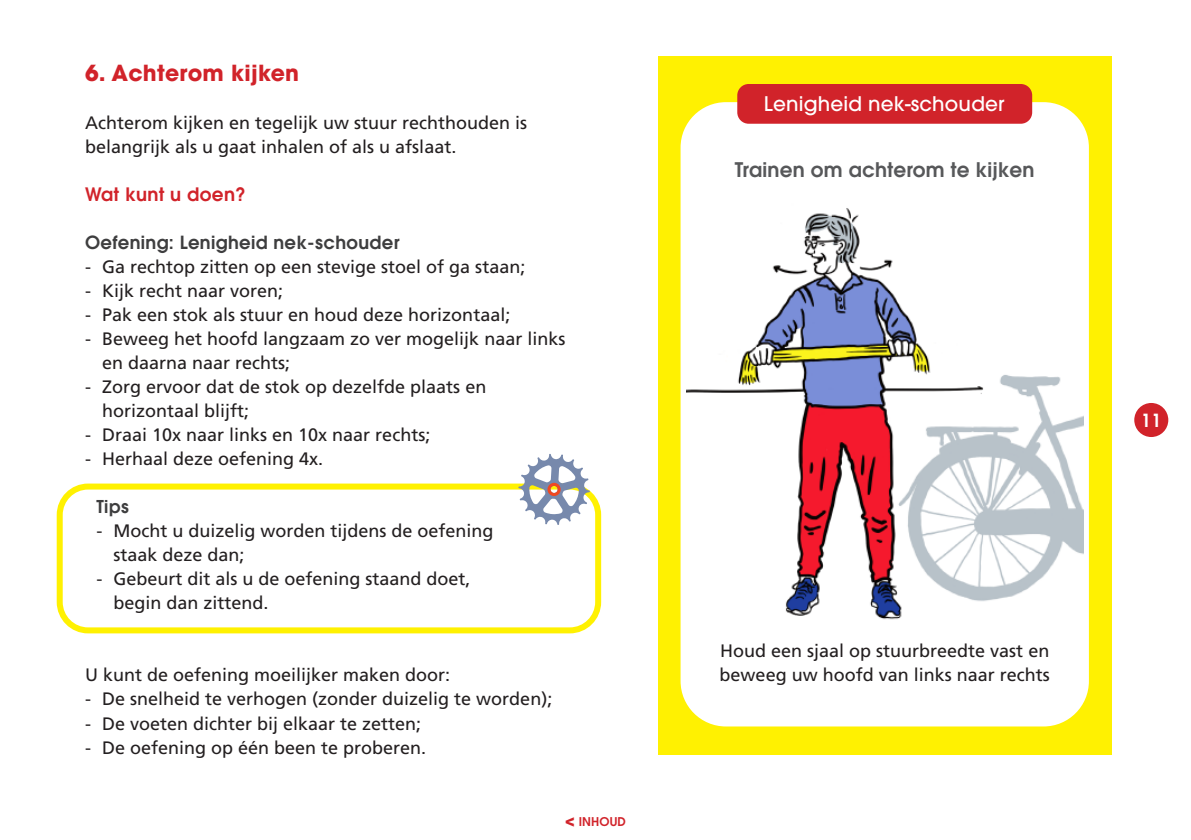
<style>
.page{position:relative;width:1191px;height:840px;background:#fff}
.page>*{position:absolute;margin:0;border:0;box-sizing:border-box;transform-origin:0 0}
.Paragraaf_kop{font:700 22px "Avant Garde";letter-spacing:.01em;color:#d1232a}
.Opschrift{font:600 20px "Avant Garde";letter-spacing:.01em;color:#57585a}
.Opschrift_witte_teks{font:500 20px "Avant Garde";letter-spacing:.01em;color:#fff}
.Subparagraaf_kop{font:600 18.4px "Avant Garde";letter-spacing:.02em;color:#d1232a}
.Broodtekst_inspring{font:18px/24px "Frutiger LT Std";color:#231f20}
.Tiptekst_inspring{font:18px/24px "Frutiger LT Std";color:#231f20}
.Broodtekst{font:18px/24px "Frutiger LT Std";color:#231f20}
.Oefening{font:18px/24px "Frutiger LT Std";color:#231f20}
.Tussenkop{font:18px "Frutiger LT Std";color:#231f20}
.Tussenkop-2{font:600 18px "Avant Garde";letter-spacing:.02em;color:#3e3e3f}
.t1{font:600 18px "Avant Garde";color:#fff}
.Tussenkop_tips{font:600 17.6px "Avant Garde";color:#3e3e3f}
.t2{font:600 12px "Avant Garde";letter-spacing:.01em;color:#d1232a}
.s1{font-weight:700;font-size:16px}
</style>
<div class="page">
<div style="left:1134px;top:403px;width:34px;height:34px;background:#d1232a;border-radius:50%"></div>
<div style="left:658px;top:57px;width:453px;height:697px;background:#fff101"></div>
<div style="left:680px;top:102px;width:409px;height:624px;background:#fff;border-radius:45px"></div>
<img style="left:686px;top:208px;width:397px;height:412px">
<div style="left:57px;top:483px;width:544px;height:150px;border:6px solid #fff101;border-radius:28px"></div>
<svg style="left:518px;top:454px;width:72px;height:70px"></svg>
<div style="left:737px;top:84px;width:295px;height:40px;background:#d1232a;border-radius:11px"></div>
<p class="Paragraaf_kop" style="left:85px;top:58px;width:216px">6. Achterom kijken</p>
<p class="Broodtekst" style="left:85px;top:111px;width:444px">Achterom kijken en tegelijk uw stuur rechthouden is belangrijk als u gaat inhalen of als u afslaat.</p>
<p class="Subparagraaf_kop" style="left:85px;top:182px;width:162px">Wat kunt u doen?</p>
<p class="Tussenkop-2" style="left:85px;top:230px;width:316px">Oefening: Lenigheid nek-schouder</p>
<p class="Broodtekst_inspring" style="left:85px;top:255px;width:442px">- Ga rechtop zitten op een stevige stoel of ga staan;</p>
<p class="Broodtekst_inspring" style="left:85px;top:279px;width:200px">- Kijk recht naar voren;</p>
<p class="Broodtekst_inspring" style="left:85px;top:303px;width:427px">- Pak een stok als stuur en houd deze horizontaal;</p>
<p class="Broodtekst_inspring" style="left:102px;top:327px;width:465px;text-indent:-17px">- Beweeg het hoofd langzaam zo ver mogelijk naar links en daarna naar rechts;</p>
<p class="Broodtekst_inspring" style="left:102px;top:375px;width:386px;text-indent:-17px">- Zorg ervoor dat de stok op dezelfde plaats en horizontaal blijft;</p>
<p class="Broodtekst_inspring" style="left:85px;top:423px;width:347px">- Draai 10x naar links en 10x naar rechts;</p>
<p class="Broodtekst_inspring" style="left:85px;top:447px;width:240px">- Herhaal deze oefening 4x.</p>
<p class="Tussenkop_tips" style="left:96px;top:495px;width:34px">Tips</p>
<p class="Tiptekst_inspring" style="left:113px;top:519px;width:382px;text-indent:-17px">- Mocht u duizelig worden tijdens de oefening staak deze dan;</p>
<p class="Tiptekst_inspring" style="left:113px;top:567px;width:359px;text-indent:-17px">- Gebeurt dit als u de oefening staand doet, begin dan zittend.</p>
<p class="Tussenkop" style="left:85px;top:664px;width:367px">U kunt de oefening moeilijker maken door:</p>
<p class="Broodtekst_inspring" style="left:85px;top:687px;width:469px">- De snelheid te verhogen (zonder duizelig te worden);</p>
<p class="Broodtekst_inspring" style="left:85px;top:711px;width:338px">- De voeten dichter bij elkaar te zetten;</p>
<p class="Broodtekst_inspring" style="left:85px;top:735px;width:343px">- De oefening op één been te proberen.</p>
<p class="t2" style="left:565px;top:812px;width:62px"><span class="s1">&lt;</span> INHOUD</p>
<p class="Opschrift_witte_teks" style="left:764px;top:92px;width:242px">Lenigheid nek-schouder</p>
<p class="Opschrift" style="left:735px;top:156px;width:301px">Trainen om achterom te kijken</p>
<p class="Oefening" style="left:719px;top:639px;width:332px">Houd een sjaal op stuurbreedte vast en beweeg uw hoofd van links naar rechts</p>
<p class="t1" style="left:1141px;top:408px;width:22px">11</p>
</div>
